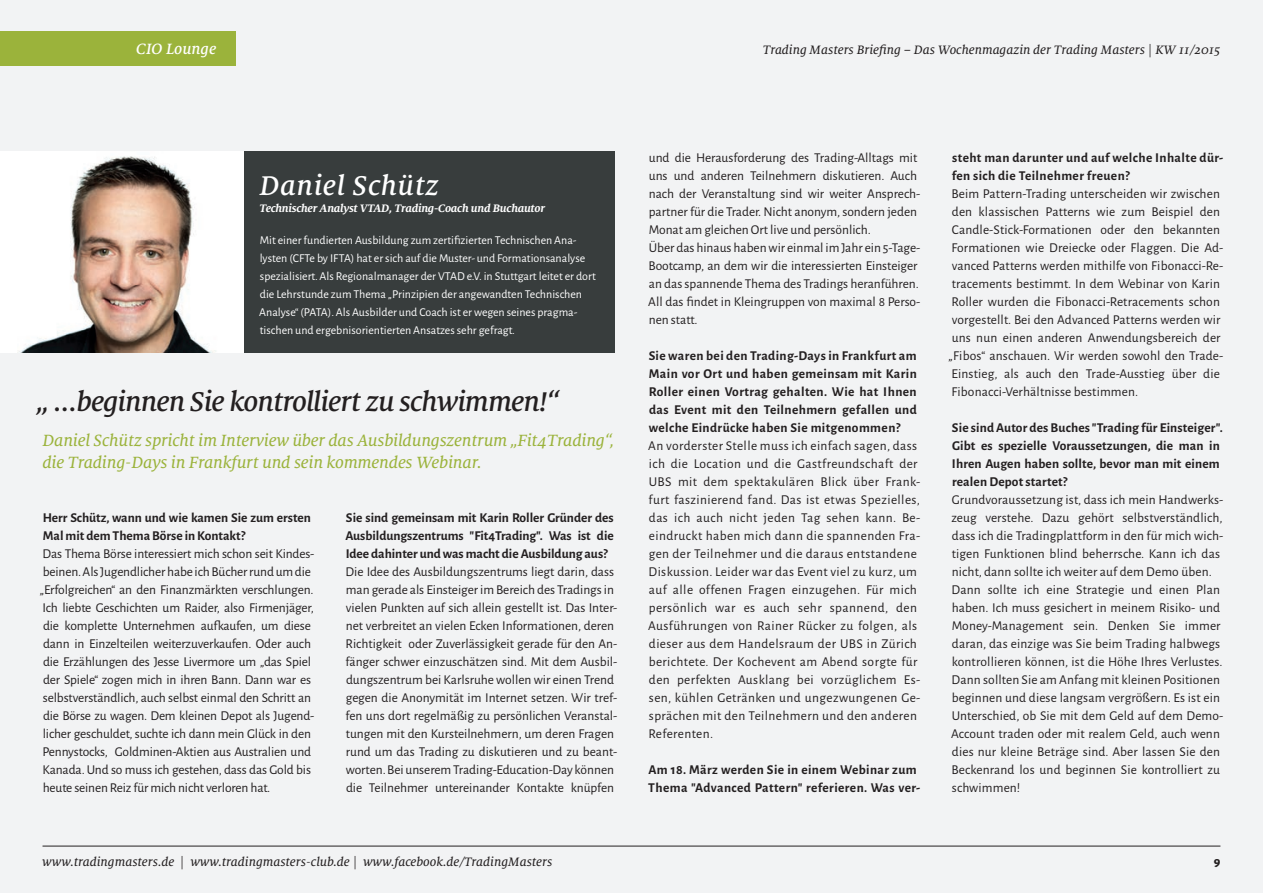
<style>
.page{position:relative;width:1263px;height:893px;background:#f2f3f4}
.page>*{position:absolute;margin:0;border:0;box-sizing:border-box;transform-origin:0 0}
.t1{font:italic 500 30px "Milo Serif OT";letter-spacing:-.03em;color:#231f20}
.t2{font:italic 500 30px "Milo Serif OT";letter-spacing:.02em;color:#fff}
.t3{font:18px/21.6px "Milo Serif OT Text Ita";letter-spacing:-.01em;color:#9bb33b}
.t4{font:italic 500 16.5px "Milo Serif OT";color:#fff}
.t5{font:13.5px/18px "Alegreya Sans";color:#231f20}
.t6{font:13.5px/18px "Alegreya Sans";letter-spacing:.03em;color:#231f20}
.t7{font:700 13.5px/18px "Alegreya Sans";letter-spacing:.01em;color:#231f20}
.t8{font:13.5px "Milo Serif OT Text Ita";color:#231f20}
.t9{font:700 13.5px/18px "Alegreya Sans";letter-spacing:.03em;color:#231f20}
.t10{font:800 13.5px "Alegreya Sans";color:#231f20}
.t11{font:12px/18px "Alegreya Sans";color:#fff}
.t12{font:italic 700 12px "Milo Serif OT";letter-spacing:-.02em;color:#fff}
</style>
<div class="page">
<div style="left:0;top:31px;width:235px;height:35px;background:#9bb33b"></div>
<div style="left:0;top:152px;width:244px;height:201px;background:#fff"></div>
<img style="left:19px;top:156px;width:197px;height:197px">
<div style="left:244px;top:152px;width:370px;height:201px;background:#383d3d"></div>
<hr style="left:43px;top:846px;width:1177px;height:1px;background:#231f20">
<p class="t4" style="left:136px;top:40px;width:82px">CIO Lounge</p>
<p class="t8" style="left:763px;top:42px;width:459px">Trading Masters Briefing – Das Wochenmagazin der Trading Masters | KW 11/2015</p>
<h1 class="t2" style="left:259px;top:170px;width:181px">Daniel Schütz</h1>
<p class="t12" style="left:259px;top:201px;width:287px">Technischer Analyst VTAD, Trading-Coach und Buchautor</p>
<p class="t11" style="left:259px;top:230px;width:338px">Mit einer fundierten Ausbildung zum zertifizierten Technischen Ana&shy;lysten (CFTe by IFTA) hat er sich auf die Muster- und Formationsanalyse spezialisiert. Als Regionalmanager der VTAD e.V. in Stuttgart leitet er dort die Lehrstunde zum Thema „Prinzipien der angewandten Technischen Analyse“ (PATA). Als Ausbilder und Coach ist er wegen seines pragma&shy;tischen und ergebnisorientierten Ansatzes sehr gefragt.</p>
<h1 class="t1" style="left:37px;top:385px;width:524px">„ ...beginnen Sie kontrolliert zu schwimmen!“</h1>
<h2 class="t3" style="left:43px;top:430px;width:573px">Daniel Schütz spricht im Interview über das Ausbildungszentrum „Fit4Trading“, die Trading-Days in Frankfurt und sein kommendes Webinar.</h2>
<p class="t7" style="left:43px;top:508px;width:270px">Herr Schütz, wann und wie kamen Sie zum ersten<br>Mal mit dem Thema Börse in Kontakt?</p>
<p class="t5" style="left:39px;top:544px;width:277px">Das Thema Börse interessiert mich schon seit Kindes&shy;beinen. Als Jugendlicher habe ich Bücher rund um die „Erfolgreichen“ an den Finanzmärkten verschlungen.<br>Ich liebte Geschichten um Raider, also Firmenjäger, die komplette Unternehmen aufkaufen, um diese dann in Einzelteilen weiterzuverkaufen. Oder auch die Erzählungen des Jesse Livermore um „das Spiel der Spiele“ zogen mich in ihren Bann. Dann war es selbstverständlich, auch selbst einmal den Schritt an die Börse zu wagen. Dem kleinen Depot als Jugend&shy;licher geschuldet, suchte ich dann mein Glück in den Pennystocks, Goldminen-Aktien aus Australien und Kanada. Und so muss ich gestehen, dass das Gold bis heute seinen Reiz für mich nicht verloren hat.</p>
<p class="t7" style="left:345px;top:508px;width:270px;text-align:justify">Sie sind gemeinsam mit Karin Roller Gründer des Ausbildungszentrums "Fit4Trading". Was ist die Idee dahinter und was macht die Ausbildung aus?</p>
<p class="t5" style="left:346px;top:562px;width:273px">Die Idee des Ausbildungszentrums liegt darin, dass man gerade als Einsteiger im Bereich des Tradings in vielen Punkten auf sich allein gestellt ist. Das Inter&shy;net verbreitet an vielen Ecken Informationen, deren Richtigkeit oder Zuverlässigkeit gerade für den An&shy;fänger schwer einzuschätzen sind. Mit dem Ausbil&shy;dungszentrum bei Karlsruhe wollen wir einen Trend gegen die Anonymität im Internet setzen. Wir tref&shy;fen uns dort regelmäßig zu persönlichen Veranstal&shy;tungen mit den Kursteilnehmern, um deren Fragen rund um das Trading zu diskutieren und zu beant&shy;worten. Bei unserem Trading-Education-Day können die Teilnehmer untereinander Kontakte knüpfen</p>
<p class="t5" style="left:648px;top:148px;width:274px">und die Herausforderung des Trading-Alltags mit uns und anderen Teilnehmern diskutieren. Auch nach der Veranstaltung sind wir weiter Ansprech&shy;partner für die Trader. Nicht anonym, sondern jeden Monat am gleichen Ort live und persönlich.<br>Über das hinaus haben wir einmal im Jahr ein 5-Tage-Bootcamp, an dem wir die interessierten Einsteiger an das spannende Thema des Tradings heranführen.<br>All das findet in Kleingruppen von maximal 8 Perso&shy;nen statt.</p>
<p class="t7" style="left:649px;top:346px;width:270px;text-align:justify">Sie waren bei den Trading-Days in Frankfurt am Main vor Ort und haben gemeinsam mit Karin Roller einen Vortrag gehalten. Wie hat Ihnen das Event mit den Teilnehmern gefallen und welche Eindrücke haben Sie mitgenommen?</p>
<p class="t6" style="left:648px;top:436px;width:274px">An vorderster Stelle muss ich einfach sagen, dass ich die Location und die Gastfreundschaft der UBS mit dem spektakulären Blick über Frank&shy;furt faszinierend fand. Das ist etwas Spezielles, das ich auch nicht jeden Tag sehen kann. Be&shy;eindruckt haben mich dann die spannenden Fra&shy;gen der Teilnehmer und die daraus entstandene Diskussion. Leider war das Event viel zu kurz, um auf alle offenen Fragen einzugehen. Für mich persönlich war es auch sehr spannend, den Ausführungen von Rainer Rücker zu folgen, als dieser aus dem Handelsraum der UBS in Zürich berichtete. Der Kochevent am Abend sorgte für den perfekten Ausklang bei vorzüglichem Es&shy;sen, kühlen Getränken und ungezwungenen Ge&shy;sprächen mit den Teilnehmern und den anderen Referenten.</p>
<p class="t9" style="left:648px;top:759px;width:274px">Am 18. März werden Sie in einem Webinar zum<br>Thema "Advanced Pattern" referieren. Was ver-</p>
<p class="t9" style="left:952px;top:147px;width:273px">steht man darunter und auf welche Inhalte dür&shy;fen sich die Teilnehmer freuen?</p>
<p class="t5" style="left:948px;top:184px;width:277px">Beim Pattern-Trading unterscheiden wir zwischen den klassischen Patterns wie zum Beispiel den Candle-Stick-Formationen oder den bekannten Formationen wie Dreiecke oder Flaggen. Die Ad&shy;vanced Patterns werden mithilfe von Fibonacci-Re&shy;tracements bestimmt. In dem Webinar von Karin Roller wurden die Fibonacci-Retracements schon vorgestellt. Bei den Advanced Patterns werden wir uns nun einen anderen Anwendungsbereich der „Fibos“ anschauen. Wir werden sowohl den Trade-Einstieg, als auch den Trade-Ausstieg über die Fibonacci-Verhältnisse bestimmen.</p>
<p class="t7" style="left:952px;top:417px;width:272px">Sie sind Autor des Buches "Trading für Einsteiger".<br>Gibt es spezielle Voraussetzungen, die man in Ihren Augen haben sollte, bevor man mit einem realen Depot startet?</p>
<p class="t5" style="left:951px;top:490px;width:274px">Grundvoraussetzung ist, dass ich mein Handwerks&shy;zeug verstehe. Dazu gehört selbstverständlich, dass ich die Tradingplattform in den für mich wich&shy;tigen Funktionen blind beherrsche. Kann ich das nicht, dann sollte ich weiter auf dem Demo üben.<br>Dann sollte ich eine Strategie und einen Plan haben. Ich muss gesichert in meinem Risiko- und Money-Management sein. Denken Sie immer daran, das einzige was Sie beim Trading halbwegs kontrollieren können, ist die Höhe Ihres Verlustes.<br>Dann sollten Sie am Anfang mit kleinen Positionen beginnen und diese langsam vergrößern. Es ist ein Unterschied, ob Sie mit dem Geld auf dem Demo-Account traden oder mit realem Geld, auch wenn dies nur kleine Beträge sind. Aber lassen Sie den Beckenrand los und beginnen Sie kontrolliert zu schwimmen!</p>
<p class="t8" style="left:42px;top:854px;width:512px">www.tradingmasters.de | www.tradingmasters-club.de | www.facebook.de/TradingMasters</p>
<p class="t10" style="left:1214px;top:852px;width:8px">9</p>
</div>
